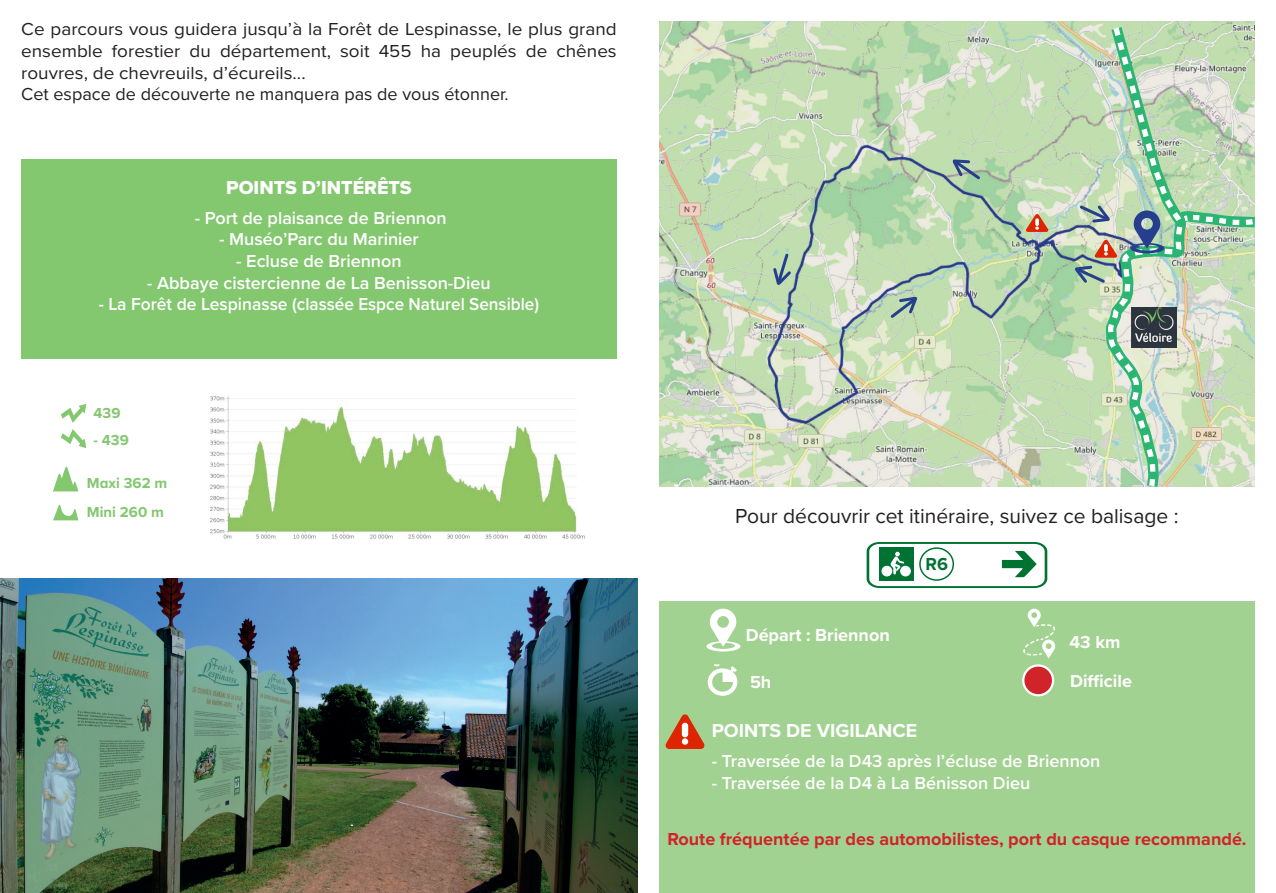
<style>
.page{position:relative;width:1276px;height:893px;background:#fff}
.page>*{position:absolute;margin:0;border:0;box-sizing:border-box;transform-origin:0 0}
.t1{font:21px "Proxima Nova";color:#231f20}
.t2{font:700 19.5px "Proxima Nova";color:#fff}
.t3{font:19.5px "Proxima Nova Extrabld";color:#fff}
.t4{font:600 18px "Proxima Nova";color:#fff}
.t5{font:18px/21.6px "Proxima Nova";color:#231f20;text-align:justify;scale:1.05 1}
.t6{font:700 18px "Proxima Nova";color:#d1232a}
.t7{font:600 18px "Proxima Nova";color:#fff;scale:.95 1}
.t8{font:18px "Proxima Nova";color:#231f20}
.t9{font:700 18px "Proxima Nova";color:#fff}
.t10{font:700 18px "Proxima Nova";color:#007333}
.t11{font:700 18px "Proxima Nova A";color:#fff}
.t12{font:700 15px "Proxima Nova A";color:#83c76f}
</style>
<div class="page">
<div style="left:21px;top:159px;width:596px;height:200px;background:#83c76f"></div>
<img style="left:0;top:578px;width:638px;height:315px">
<img style="left:210px;top:396px;width:375px;height:143px">
<svg style="left:53px;top:467px;width:25px;height:24px"></svg>
<svg style="left:53px;top:505px;width:25px;height:15px"></svg>
<svg style="left:61px;top:404px;width:25px;height:19px"></svg>
<svg style="left:61px;top:429px;width:25px;height:19px"></svg>
<img style="left:659px;top:21px;width:595px;height:466px">
<div style="left:659px;top:601px;width:595px;height:292px;background:#a2d291"></div>
<svg style="left:866px;top:542px;width:182px;height:46px"></svg>
<svg style="left:665px;top:714px;width:39px;height:35px"></svg>
<div style="left:682px;top:723px;width:6px;height:14px;background:#fff;border-radius:3px"></div>
<div style="left:682px;top:738px;width:6px;height:7px;background:#fff;border-radius:50%"></div>
<div style="left:1023px;top:665px;width:30px;height:30px;background:#d1232a;border-radius:50%"></div>
<div style="left:1022px;top:664px;width:32px;height:32px;border:2px solid #fff;border-radius:50%"></div>
<svg style="left:707px;top:664px;width:31px;height:32px"></svg>
<svg style="left:706px;top:609px;width:34px;height:42px"></svg>
<svg style="left:1023px;top:609px;width:32px;height:49px"></svg>
<svg style="left:1094px;top:240px;width:6px;height:18px"></svg>
<svg style="left:1026px;top:214px;width:22px;height:18px"></svg>
<svg style="left:950px;top:158px;width:32px;height:24px"></svg>
<svg style="left:771px;top:251px;width:22px;height:36px"></svg>
<svg style="left:888px;top:295px;width:31px;height:26px"></svg>
<svg style="left:1077px;top:203px;width:23px;height:21px"></svg>
<svg style="left:1072px;top:264px;width:28px;height:21px"></svg>
<svg style="left:1100px;top:21px;width:94px;height:466px;background:#c6d5b6"></svg>
<img style="left:1105px;top:22px;width:82px;height:465px">
<img style="left:1130px;top:208px;width:125px;height:45px">
<p class="t5" style="left:21px;top:18px;width:568px">Ce parcours vous guidera jusqu’à la Forêt de Lespinasse, le plus grand ensemble forestier du département, soit 455 ha peuplés de chênes rouvres, de chevreuils, d’écureils...</p>
<p class="t8" style="left:21px;top:81px;width:489px">Cet espace de découverte ne manquera pas de vous étonner.</p>
<p class="t3" style="left:226px;top:173px;width:187px">POINTS D’INTÉRÊTS</p>
<p class="t4" style="left:195px;top:204px;width:253px">- Port de plaisance de Briennon</p>
<p class="t4" style="left:219px;top:226px;width:201px">- Muséo’Parc du Marinier</p>
<p class="t4" style="left:236px;top:248px;width:167px">- Ecluse de Briennon</p>
<p class="t4" style="left:147px;top:269px;width:345px">- Abbaye cistercienne de La Benisson-Dieu</p>
<p class="t7" style="left:99px;top:291px;width:465px">- La Forêt de Lespinasse (classée Espce Naturel Sensible)</p>
<p class="t12" style="left:94px;top:402px;width:28px">439</p>
<p class="t12" style="left:94px;top:428px;width:37px">- 439</p>
<p class="t12" style="left:87px;top:472px;width:82px">Maxi 362 m</p>
<p class="t12" style="left:87px;top:500px;width:78px">Mini 260 m</p>
<p class="t1" style="left:735px;top:500px;width:445px">Pour découvrir cet itinéraire, suivez ce balisage :</p>
<p class="t10" style="left:925px;top:551px;width:24px">R6</p>
<p class="t9" style="left:746px;top:622px;width:145px">Départ : Briennon</p>
<p class="t9" style="left:1069px;top:628px;width:52px">43 km</p>
<p class="t11" style="left:750px;top:668px;width:23px">5h</p>
<p class="t9" style="left:1070px;top:667px;width:63px">Difficile</p>
<p class="t2" style="left:712px;top:716px;width:207px">POINTS DE VIGILANCE</p>
<p class="t4" style="left:712px;top:748px;width:390px">- Traversée de la D43 après l’écluse de Briennon</p>
<p class="t4" style="left:712px;top:769px;width:320px">- Traversée de la D4 à La Bénisson Dieu</p>
<p class="t6" style="left:667px;top:825px;width:580px">Route fréquentée par des automobilistes, port du casque recommandé.</p>
</div>
